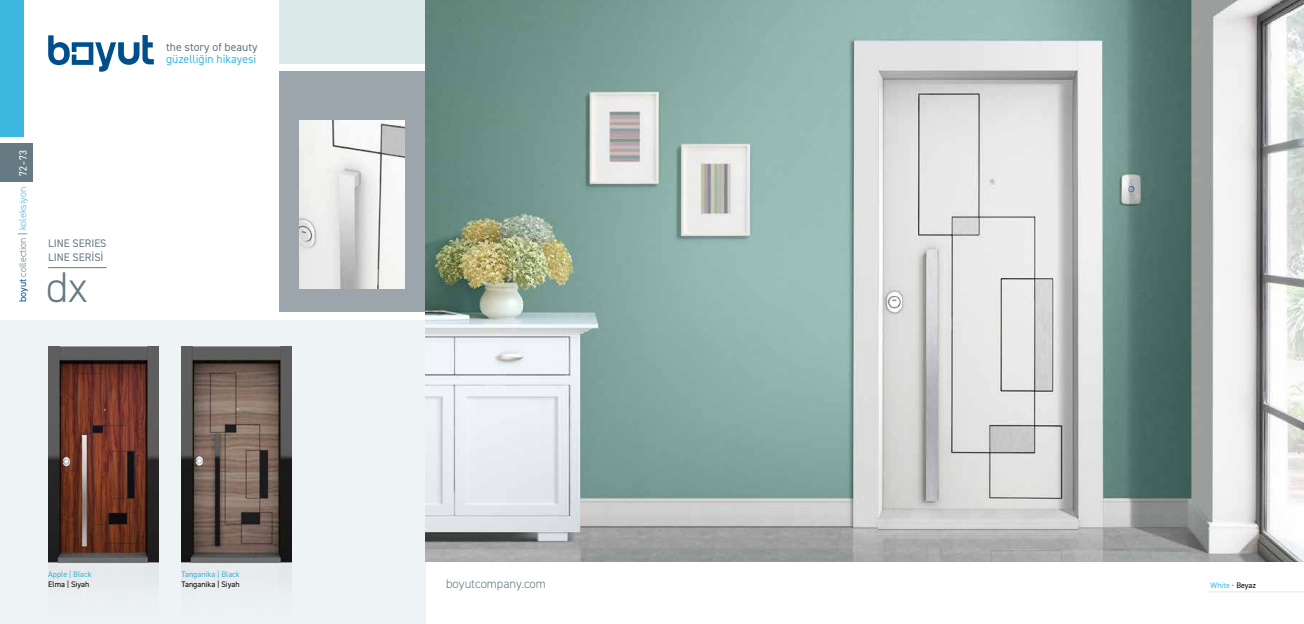
<style>
.page{position:relative;width:1304px;height:624px;background:#fff}
.page>*{position:absolute;margin:0;border:0;box-sizing:border-box;transform-origin:0 0}
.t1{font:300 43px "DIN2014";color:#667a83}
.t2{font:300 12.6px "DIN2014";color:#667a83}
.t3{font:11.7px "DIN2014";color:#3eb7e0}
.t4{font:11.7px "DIN2014";color:#667a83}
.t5{font:11.7px "DIN2014";color:#fff}
.t6{font:11px/13.2px "DIN2014";color:#667a83}
.t7{font:10.8px "DIN2014";color:#fff;scale:.9 1}
.t8{font:300 9.9px "DIN2014";color:#667a83}
.t9{font:8px "DIN2014";color:#3eb7e0}
.t10{font:8px "DIN2014";color:#000}
.s1{font-weight:400;color:#005389}
.s2{color:#005389}
.s3{color:#3eb7e0}
.s4{color:#667a83}
.s5{color:#000}
</style>
<div class="page">
<svg style="left:48px;top:35px;width:106px;height:37px"></svg>
<div style="left:0;top:0;width:23px;height:137px;background:#3eb7e0"></div>
<div style="left:0;top:143px;width:33px;height:38px;background:#667a83"></div>
<div style="left:279px;top:0;width:147px;height:63px;background:#dce9e9"></div>
<div style="left:0;top:320px;width:426px;height:304px;background:#eef3f6"></div>
<div style="left:279px;top:72px;width:147px;height:240px;background:#9ba5ab"></div>
<hr style="left:1208px;top:591px;width:96px;height:1px;background:#dce9e9">
<img style="left:300px;top:121px;width:105px;height:168px">
<hr style="left:48px;top:267px;width:59px;height:1px;background:#667a83">
<img style="left:48px;top:346px;width:110px;height:234px">
<img style="left:181px;top:346px;width:110px;height:234px">
<img style="left:426px;top:0;width:878px;height:561px">
<h3 class="t7" style="left:16px;top:176px;width:29px;rotate:-90deg">72 73</h3>
<h3 class="t5" style="left:16px;top:165px;width:5px;rotate:-90deg">-</h3>
<p class="t8" style="left:17px;top:302px;width:116px;rotate:-90deg"><span class="s1">boyut</span> collection <span class="s2">|</span> <span class="s3">koleksiyon</span></p>
<h3 class="t6" style="left:48px;top:237px;width:60px">LINE SERIES<br>LINE SERİSİ</h3>
<h1 class="t1" style="left:46px;top:261px;width:43px">dx</h1>
<h3 class="t4" style="left:166px;top:40px;width:93px">the story of beauty</h3>
<h3 class="t3" style="left:166px;top:52px;width:92px">güzelliğin hikayesi</h3>
<p class="t9" style="left:48px;top:569px;width:45px">Apple | Black</p>
<p class="t10" style="left:48px;top:579px;width:43px">Elma | Siyah</p>
<p class="t9" style="left:181px;top:569px;width:60px">Tanganika | Black</p>
<p class="t10" style="left:181px;top:579px;width:60px">Tanganika | Siyah</p>
<h2 class="t2" style="left:446px;top:576px;width:101px">boyutcompany.com</h2>
<p class="t9" style="left:1211px;top:580px;width:47px">White <span class="s4">•</span> <span class="s5">Beyaz</span></p>
</div>
